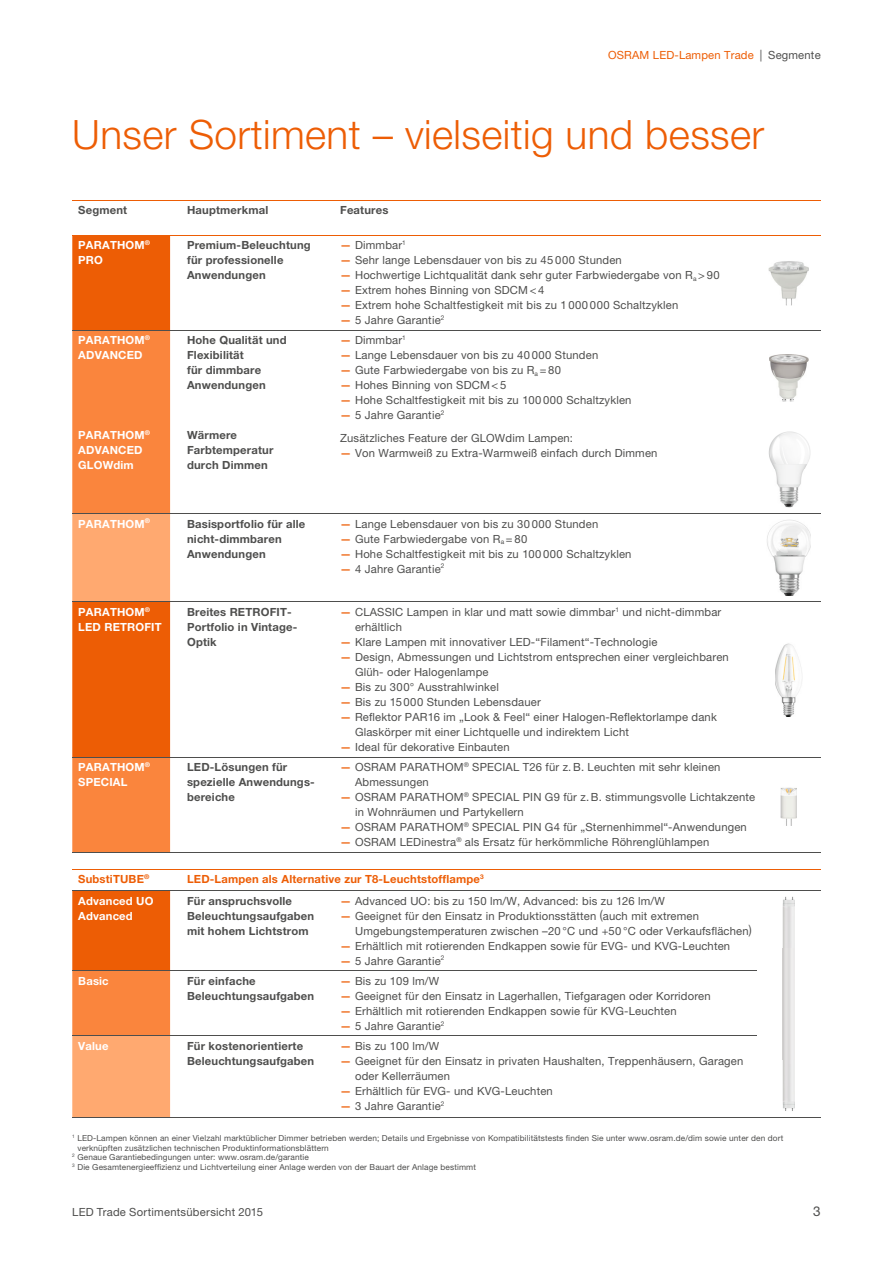
<style>
.page{position:relative;width:893px;height:1263px;background:#fff}
.page>*{position:absolute;margin:0;border:0;box-sizing:border-box;transform-origin:0 0}
.t1{font:300 40.5px "Helvetica Neue LT Pro";letter-spacing:.01em;color:#ed5d05}
.t2{font:13.5px "Helvetica Neue LT Pro";color:#4e4e4d}
.t3{font:11.25px/15px "Helvetica Neue LT Pro";letter-spacing:.015em;color:#4e4e4d}
.t4{font:700 11.25px/15px "Helvetica Neue LT Pro";letter-spacing:.015em;color:#4e4e4d}
.t5{font:700 11.25px/15px "Helvetica Neue LT Pro";letter-spacing:.015em;color:#fff}
.t6{font:700 11.25px "Helvetica Neue LT Pro";letter-spacing:.015em;color:#ed5d05}
.t7{font:11.25px "Helvetica Neue LT Pro";letter-spacing:.015em;color:#ed5d05}
.t8{font:8.25px "Helvetica Neue LT Pro";letter-spacing:.015em;color:#4e4e4d}
.s1{font-size:11.7px;color:#4e4e4d}
.s2{color:#4e4e4d}
.s3{font-weight:500;color:#ed5d05}
.s4{font-size:12.6px}
</style>
<div class="page">
<div style="left:72px;top:236px;width:98px;height:94px;background:#ed5d05"></div>
<div style="left:72px;top:331px;width:98px;height:182px;background:#fa853d"></div>
<svg style="left:72px;top:514px;width:98px;height:603px;background:#f68b48"></svg>
<hr style="left:72px;top:200px;width:749px;height:1px;background:#ed5d05">
<hr style="left:72px;top:330px;width:749px;height:1px;background:#4e4e4d">
<hr style="left:72px;top:513px;width:749px;height:1px;background:#4e4e4d">
<hr style="left:72px;top:757px;width:749px;height:1px;background:#4e4e4d">
<hr style="left:72px;top:852px;width:749px;height:1px;background:#4e4e4d">
<hr style="left:72px;top:970px;width:685px;height:1px;background:#4e4e4d">
<hr style="left:72px;top:1035px;width:685px;height:1px;background:#4e4e4d">
<hr style="left:72px;top:1117px;width:749px;height:1px;background:#4e4e4d">
<hr style="left:72px;top:869px;width:749px;height:1px;background:#ed5d05">
<hr style="left:72px;top:235px;width:749px;height:1px;background:#ed5d05">
<hr style="left:72px;top:890px;width:749px;height:1px;background:#4e4e4d">
<hr style="left:72px;top:602px;width:749px;height:1px;background:#4e4e4d">
<img style="left:769px;top:261px;width:40px;height:44px">
<img style="left:769px;top:354px;width:40px;height:47px">
<img style="left:769px;top:431px;width:42px;height:77px">
<img style="left:767px;top:520px;width:44px;height:76px">
<img style="left:775px;top:643px;width:27px;height:74px">
<img style="left:781px;top:787px;width:16px;height:38px">
<img style="left:783px;top:897px;width:12px;height:51px">
<img style="left:783px;top:1059px;width:12px;height:52px">
<img style="left:783px;top:948px;width:12px;height:111px">
<p class="t7" style="left:608px;top:51px;width:214px">OSRAM LED-Lampen Trade <span class="s1">|</span> <span class="s2">Segmente</span></p>
<h1 class="t1" style="left:72px;top:119px;width:693px">Unser Sortiment – vielseitig und besser</h1>
<p class="t4" style="left:78px;top:204px;width:50px">Segment</p>
<p class="t4" style="left:187px;top:204px;width:83px">Hauptmerkmal</p>
<p class="t4" style="left:340px;top:204px;width:50px">Features</p>
<p class="t5" style="left:78px;top:239px;width:73px">PARATHOM<sup>®<br></sup>PRO</p>
<p class="t4" style="left:187px;top:239px;width:125px">Premium-Beleuchtung für professionelle<br>Anwendungen</p>
<p class="t3" style="left:340px;top:239px;width:67px"><span class="s3">—</span> Dimmbar<sup>1</sup></p>
<p class="t3" style="left:340px;top:254px;width:283px"><span class="s3">—</span> Sehr lange Lebensdauer von bis zu 45 000 Stunden</p>
<p class="t3" style="left:340px;top:269px;width:381px"><span class="s3">—</span> Hochwertige Lichtqualität dank sehr guter Farbwiedergabe von R<sub>a</sub> &gt; 90</p>
<p class="t3" style="left:340px;top:284px;width:206px"><span class="s3">—</span> Extrem hohes Binning von SDCM &lt; 4</p>
<p class="t3" style="left:340px;top:299px;width:340px"><span class="s3">—</span> Extrem hohe Schaltfestigkeit mit bis zu 1 000 000 Schaltzyklen</p>
<p class="t3" style="left:340px;top:314px;width:106px"><span class="s3">—</span> 5 Jahre Garantie<sup>2</sup></p>
<p class="t5" style="left:78px;top:334px;width:73px">PARATHOM<sup>®<br></sup>ADVANCED</p>
<p class="t4" style="left:187px;top:334px;width:101px">Hohe Qualität und<br>Flexibilität<br>für dimmbare<br>Anwendungen</p>
<p class="t3" style="left:340px;top:334px;width:67px"><span class="s3">—</span> Dimmbar<sup>1</sup></p>
<p class="t3" style="left:340px;top:349px;width:260px"><span class="s3">—</span> Lange Lebensdauer von bis zu 40 000 Stunden</p>
<p class="t3" style="left:340px;top:364px;width:223px"><span class="s3">—</span> Gute Farbwiedergabe von bis zu R<sub>a</sub> = 80</p>
<p class="t3" style="left:340px;top:379px;width:168px"><span class="s3">—</span> Hohes Binning von SDCM &lt; 5</p>
<p class="t3" style="left:340px;top:394px;width:293px"><span class="s3">—</span> Hohe Schaltfestigkeit mit bis zu 100 000 Schaltzyklen</p>
<p class="t3" style="left:340px;top:409px;width:106px"><span class="s3">—</span> 5 Jahre Garantie<sup>2</sup></p>
<p class="t5" style="left:78px;top:429px;width:73px">PARATHOM<sup>®<br></sup>ADVANCED<br>GLOWdim</p>
<p class="t4" style="left:187px;top:429px;width:88px">Wärmere<br>Farbtemperatur durch Dimmen</p>
<p class="t3" style="left:340px;top:432px;width:234px">Zusätzliches Feature der GLOWdim Lampen:</p>
<p class="t3" style="left:340px;top:447px;width:319px"><span class="s3">—</span> Von Warmweiß zu Extra-Warmweiß einfach durch Dimmen</p>
<p class="t5" style="left:78px;top:517px;width:73px">PARATHOM<sup>®</sup></p>
<p class="t4" style="left:187px;top:517px;width:120px">Basisportfolio für alle nicht-dimmbaren<br>Anwendungen</p>
<p class="t3" style="left:340px;top:517px;width:260px"><span class="s3">—</span> Lange Lebensdauer von bis zu 30 000 Stunden</p>
<p class="t3" style="left:340px;top:532px;width:189px"><span class="s3">—</span> Gute Farbwiedergabe von R<sub>a</sub> = 80</p>
<p class="t3" style="left:340px;top:547px;width:293px"><span class="s3">—</span> Hohe Schaltfestigkeit mit bis zu 100 000 Schaltzyklen</p>
<p class="t3" style="left:340px;top:562px;width:106px"><span class="s3">—</span> 4 Jahre Garantie<sup>2</sup></p>
<p class="t5" style="left:78px;top:606px;width:85px">PARATHOM<sup>®<br></sup>LED RETROFIT</p>
<p class="t4" style="left:187px;top:606px;width:112px">Breites RETROFIT-<br>Portfolio in Vintage-<br>Optik</p>
<p class="t3" style="left:355px;top:606px;width:368px;text-indent:-15px"><span class="s3">—</span> CLASSIC Lampen in klar und matt sowie dimmbar<sup>1</sup> und nicht-dimmbar erhältlich</p>
<p class="t3" style="left:340px;top:636px;width:319px"><span class="s3">—</span> Klare Lampen mit innovativer LED-“Filament“-Technologie</p>
<p class="t3" style="left:355px;top:651px;width:375px;text-indent:-15px"><span class="s3">—</span> Design, Abmessungen und Lichtstrom entsprechen einer vergleichbaren<br>Glüh- oder Halogenlampe</p>
<p class="t3" style="left:340px;top:681px;width:160px"><span class="s3">—</span> Bis zu 300° Ausstrahlwinkel</p>
<p class="t3" style="left:340px;top:696px;width:202px"><span class="s3">—</span> Bis zu 15000 Stunden Lebensdauer</p>
<p class="t3" style="left:355px;top:711px;width:363px;text-indent:-15px"><span class="s3">—</span> Reflektor PAR16 im „Look &amp; Feel“ einer Halogen-Reflektorlampe dank<br>Glaskörper mit einer Lichtquelle und indirektem Licht</p>
<p class="t3" style="left:340px;top:741px;width:171px"><span class="s3">—</span> Ideal für dekorative Einbauten</p>
<p class="t5" style="left:78px;top:761px;width:73px">PARATHOM<sup>®<br></sup>SPECIAL</p>
<p class="t4" style="left:187px;top:761px;width:129px">LED-Lösungen für spezielle Anwendungs&shy;bereiche</p>
<p class="t3" style="left:355px;top:761px;width:367px;text-indent:-15px"><span class="s3">—</span> OSRAM PARATHOM<sup>®</sup> SPECIAL T26 für z. B. Leuchten mit sehr kleinen<br>Abmessungen</p>
<p class="t3" style="left:355px;top:791px;width:402px;text-indent:-15px"><span class="s3">—</span> OSRAM PARATHOM<sup>®</sup> SPECIAL PIN G9 für z. B. stimmungsvolle Licht akzente in Wohnräumen und Partykellern</p>
<p class="t3" style="left:340px;top:821px;width:408px"><span class="s3">—</span> OSRAM PARATHOM<sup>®</sup> SPECIAL PIN G4 für „Sternenhimmel“- Anwendungen</p>
<p class="t3" style="left:340px;top:836px;width:371px"><span class="s3">—</span> OSRAM LEDinestra<sup>®</sup> als Ersatz für herkömmliche Röhrenglühlampen</p>
<p class="t6" style="left:78px;top:875px;width:73px">SubstiTUBE<sup>®</sup></p>
<p class="t6" style="left:187px;top:875px;width:298px">LED-Lampen als Alternative zur T8-Leuchtstofflampe<sup>3</sup></p>
<p class="t5" style="left:78px;top:894px;width:77px">Advanced UO<br>Advanced</p>
<p class="t4" style="left:187px;top:894px;width:129px">Für anspruchsvolle<br>Beleuchtungsaufgaben mit hohem Lichtstrom</p>
<p class="t3" style="left:340px;top:894px;width:326px"><span class="s3">—</span> Advanced UO: bis zu 150 lm/W, Advanced: bis zu 126 lm/W</p>
<p class="t3" style="left:355px;top:909px;width:398px;text-indent:-15px"><span class="s3">—</span> Geeignet für den Einsatz in Produktionsstätten <span class="s4">(</span>auch mit extremen<br>Umgebungs temperaturen zwischen –20 °C und +50 °C oder Verkaufsflächen<span class="s4">)</span></p>
<p class="t3" style="left:340px;top:939px;width:392px"><span class="s3">—</span> Erhältlich mit rotierenden Endkappen sowie für EVG- und KVG-Leuchten</p>
<p class="t3" style="left:340px;top:954px;width:106px"><span class="s3">—</span> 5 Jahre Garantie<sup>2</sup></p>
<p class="t5" style="left:78px;top:974px;width:32px">Basic</p>
<p class="t4" style="left:187px;top:974px;width:129px">Für einfache<br>Beleuch tungs aufgaben</p>
<p class="t3" style="left:340px;top:974px;width:101px"><span class="s3">—</span> Bis zu 109 lm/W</p>
<p class="t3" style="left:340px;top:989px;width:372px"><span class="s3">—</span> Geeignet für den Einsatz in Lagerhallen, Tiefgaragen oder Korridoren</p>
<p class="t3" style="left:340px;top:1004px;width:338px"><span class="s3">—</span> Erhältlich mit rotierenden Endkappen sowie für KVG-Leuchten</p>
<p class="t3" style="left:340px;top:1019px;width:106px"><span class="s3">—</span> 5 Jahre Garantie<sup>2</sup></p>
<p class="t5" style="left:78px;top:1039px;width:32px">Value</p>
<p class="t4" style="left:187px;top:1039px;width:129px">Für kosten orientierte<br>Beleuchtungs aufgaben</p>
<p class="t3" style="left:340px;top:1039px;width:101px"><span class="s3">—</span> Bis zu 100 lm/W</p>
<p class="t3" style="left:355px;top:1054px;width:390px;text-indent:-15px"><span class="s3">—</span> Geeignet für den Einsatz in privaten Haushalten, Treppenhäusern, Garagen oder Kellerräumen</p>
<p class="t3" style="left:340px;top:1084px;width:214px"><span class="s3">—</span> Erhältlich für EVG- und KVG-Leuchten</p>
<p class="t3" style="left:340px;top:1099px;width:106px"><span class="s3">—</span> 3 Jahre Garantie<sup>2</sup></p>
<p class="t8" style="left:72px;top:1135px;width:712px"><sup>1</sup> LED-Lampen können an einer Vielzahl marktüblicher Dimmer betrieben werden; Details und Ergebnisse von Kompatibilitätstests finden Sie unter www.osram.de/dim sowie unter den dort</p>
<p class="t8" style="left:77px;top:1144px;width:253px">verknüpften zusätzlichen technischen Produktinformationsblättern</p>
<p class="t8" style="left:72px;top:1154px;width:238px"><sup>2</sup> Genaue Garantiebedingungen unter: www.osram.de/garantie</p>
<p class="t8" style="left:72px;top:1164px;width:405px"><sup>3</sup> Die Gesamtenergieeffizienz und Lichtverteilung einer Anlage werden von der Bauart der Anlage bestimmt</p>
<p class="t3" style="left:72px;top:1206px;width:192px">LED Trade Sortimentsübersicht 2015</p>
<p class="t2" style="left:813px;top:1206px;width:9px">3</p>
</div>
